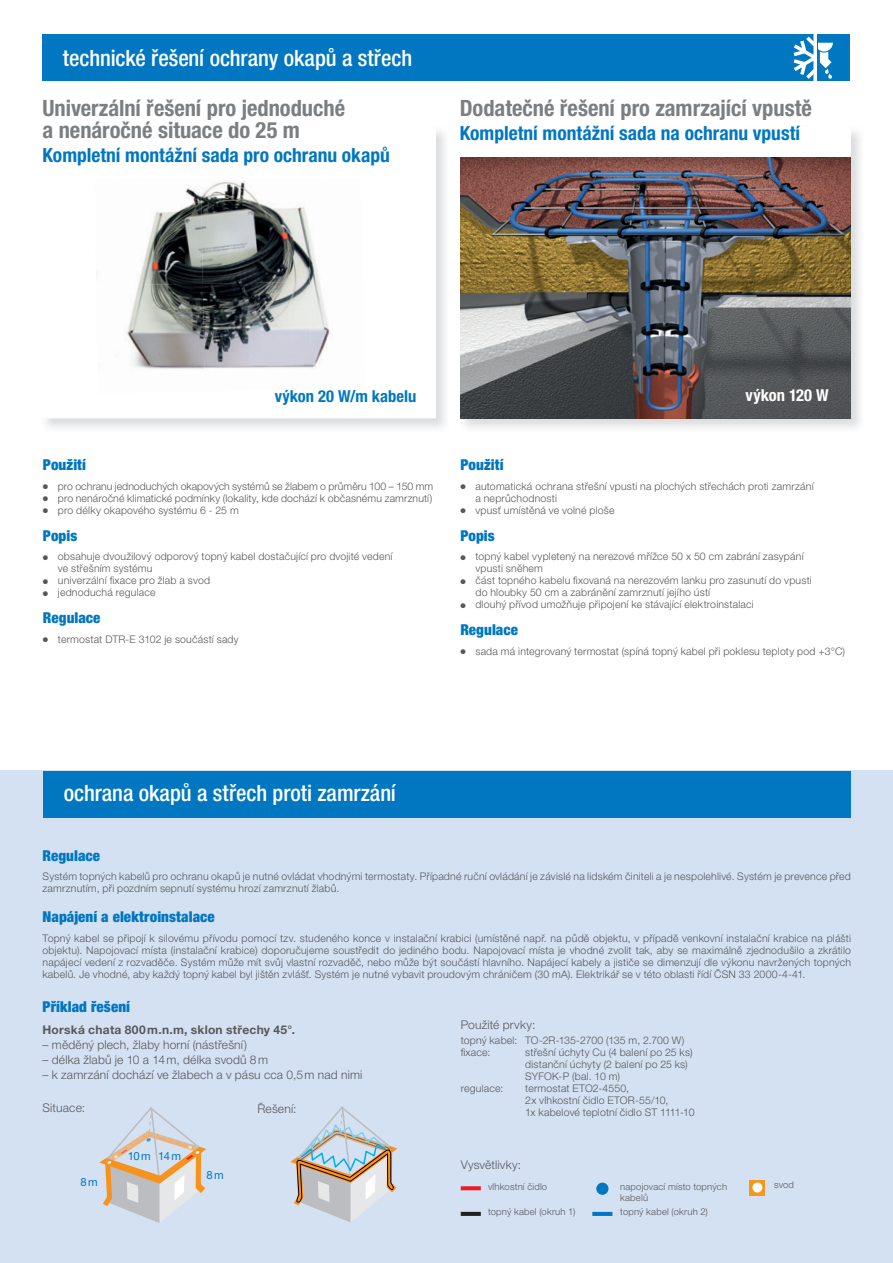
<style>
.page{position:relative;width:893px;height:1263px;background:#fff}
.page>*{position:absolute;margin:0;border:0;box-sizing:border-box;transform-origin:0 0}
.t1{font:700 22.5px/22.5px "Helvetica Neue Cond CE";color:#7c7f82}
.t2{font:500 condensed 22.5px "Helvetica Neue CE";color:#fff}
.t3{font:700 19.5px "Helvetica Neue Cond CE";color:#0077c0}
.t4{font:700 16.5px "Helvetica Neue Cond CE";color:#0077c0}
.t5{font:700 16.5px "Helvetica Neue Cond CE";letter-spacing:.005em;color:#fff}
.t6{font:900 condensed 15px "Helvetica Neue CE";letter-spacing:.005em;color:#0077c0}
.t7{font:300 12px "Helvetica Neue CE";letter-spacing:.015em;color:#57585a}
.t8{font:700 12px "Helvetica Neue CE";letter-spacing:.025em;color:#57585a}
.t9{font:11.25px "Helvetica Neue CE";color:#0077c0}
.t10{font:300 10.5px/12px "Helvetica Neue CE";letter-spacing:.02em;color:#57585a}
.t11{font:300 10.5px "Helvetica Neue CE";color:#57585a}
.t12{font:300 9.45px/11.4px "Helvetica Neue CE";letter-spacing:.02em;color:#57585a}
</style>
<div class="page">
<div style="left:43px;top:35px;width:807px;height:46px;background:#0077c0"></div>
<svg style="left:794px;top:34px;width:39px;height:47px"></svg>
<div style="left:0;top:771px;width:893px;height:492px;background:#d4e1f2"></div>
<div style="left:43px;top:771px;width:807px;height:47px;background:#0077c0"></div>
<img style="left:460px;top:131px;width:400px;height:297px">
<div style="left:460px;top:128px;width:390px;height:290px;background:#fff"></div>
<img style="left:461px;top:158px;width:389px;height:260px">
<img style="left:96px;top:186px;width:105px;height:98px">
<img style="left:201px;top:180px;width:107px;height:104px">
<img style="left:308px;top:219px;width:26px;height:151px">
<img style="left:98px;top:284px;width:105px;height:87px">
<img style="left:203px;top:282px;width:109px;height:89px">
<svg style="left:290px;top:1106px;width:107px;height:117px"></svg>
<svg style="left:99px;top:1107px;width:107px;height:116px"></svg>
<svg style="left:461px;top:1186px;width:20px;height:4px"></svg>
<svg style="left:461px;top:1212px;width:20px;height:4px"></svg>
<svg style="left:592px;top:1212px;width:20px;height:4px"></svg>
<div style="left:596px;top:1182px;width:12px;height:13px;background:#0077c0;border-radius:50%"></div>
<div style="left:749px;top:1180px;width:16px;height:15px;background:#f5961d"></div>
<div style="left:752px;top:1182px;width:10px;height:10px;background:#fff;border-radius:50%"></div>
<h1 class="t2" style="left:63px;top:50px;width:351px">technické řešení ochrany okapů a střech</h1>
<h1 class="t1" style="left:43px;top:99px;width:304px">Univerzální řešení pro jednoduché a nenáročné situace do 25 m</h1>
<h2 class="t3" style="left:43px;top:148px;width:349px">Kompletní montážní sada pro ochranu okapů</h2>
<h1 class="t1" style="left:460px;top:99px;width:354px">Dodatečné řešení pro zamrzající vpustě</h1>
<h2 class="t3" style="left:460px;top:126px;width:342px">Kompletní montážní sada na ochranu vpustí</h2>
<h3 class="t4" style="left:275px;top:390px;width:143px">výkon 20 W/m kabelu</h3>
<h3 class="t5" style="left:746px;top:389px;width:85px">výkon 120 W</h3>
<h3 class="t6" style="left:43px;top:460px;width:45px">Použití</h3>
<p class="t11" style="left:43px;top:482px;width:392px">● pro ochranu jednoduchých okapových systémů se žlabem o průměru 100 – 150 mm</p>
<p class="t10" style="left:43px;top:493px;width:391px">● pro nenáročné klimatické podmínky (lokality, kde dochází k občasnému zamrznutí)</p>
<p class="t10" style="left:43px;top:505px;width:197px">● pro délky okapového systému 6 - 25 m</p>
<h3 class="t6" style="left:43px;top:530px;width:36px">Popis</h3>
<p class="t10" style="left:58px;top:551px;width:336px;text-indent:-15px">● obsahuje dvoužilový odporový topný kabel dostačující pro dvojité vedení ve střešním systému</p>
<p class="t10" style="left:43px;top:575px;width:169px">● univerzální fixace pro žlab a svod</p>
<p class="t10" style="left:43px;top:587px;width:114px">● jednoduchá regulace</p>
<h3 class="t6" style="left:43px;top:613px;width:59px">Regulace</h3>
<p class="t10" style="left:43px;top:634px;width:197px">● termostat DTR-E 3102 je součástí sady</p>
<h3 class="t6" style="left:460px;top:460px;width:45px">Použití</h3>
<p class="t10" style="left:475px;top:481px;width:340px;text-indent:-15px">● automatická ochrana střešní vpusti na plochých střechách proti zamrzání a neprůchodnosti</p>
<p class="t10" style="left:460px;top:505px;width:156px">● vpusť umístěná ve volné ploše</p>
<h3 class="t6" style="left:460px;top:530px;width:36px">Popis</h3>
<p class="t10" style="left:475px;top:551px;width:330px;text-indent:-15px">● topný kabel vypletený na nerezové mřížce 50 x 50 cm zabrání zasypání vpusti sněhem</p>
<p class="t10" style="left:475px;top:575px;width:338px;text-indent:-15px">● část topného kabelu fixovaná na nerezovém lanku pro zasunutí do vpusti do hloubky 50 cm a zabránění zamrznutí jejího ústí</p>
<p class="t10" style="left:460px;top:599px;width:295px">● dlouhý přívod umožňuje připojení ke stávající elektroinstalaci</p>
<h3 class="t6" style="left:460px;top:625px;width:59px">Regulace</h3>
<p class="t10" style="left:460px;top:646px;width:386px">● sada má integrovaný termostat (spíná topný kabel při poklesu teploty pod +3°C)</p>
<h1 class="t2" style="left:64px;top:785px;width:334px">ochrana okapů a střech proti zamrzání</h1>
<h3 class="t6" style="left:43px;top:850px;width:59px">Regulace</h3>
<p class="t10" style="left:43px;top:871px;width:810px">Systém topných kabelů pro ochranu okapů je nutné ovládat vhodnými termostaty. Případné ruční ovládání je závislé na lidském činiteli a je nespolehlivé. Systém je prevence před zamrznutím, při pozdním sepnutí systému hrozí zamrznutí žlabů.</p>
<h3 class="t6" style="left:43px;top:912px;width:174px">Napájení a elektroinstalace</h3>
<p class="t10" style="left:43px;top:933px;width:810px;text-align:justify">Topný kabel se připojí k silovému přívodu pomocí tzv. studeného konce v instalační krabici (umístěné např. na půdě objektu, v případě venkovní instalační krabice na plášti objektu). Napojovací místa (instalační krabice) doporučujeme soustředit do jediného bodu. Napojovací místa je vhodné zvolit tak, aby se maximálně zjednodušilo a zkrátilo napájecí vedení z rozvaděče. Systém může mít svůj vlastní rozvaděč, nebo může být součástí hlavního. Napájecí kabely a jističe se dimenzují dle výkonu navržených topných kabelů. Je vhodné, aby každý topný kabel byl jištěn zvlášť. Systém je nutné vybavit proudovým chráničem (30 mA). Elektrikář se v této oblasti řídí ČSN 33 2000-4-41.</p>
<h3 class="t6" style="left:43px;top:1001px;width:89px">Příklad řešení</h3>
<p class="t8" style="left:43px;top:1025px;width:254px">Horská chata 800 m.n.m, sklon střechy 45°.</p>
<p class="t7" style="left:43px;top:1040px;width:206px">– měděný plech, žlaby horní (nástřešní)</p>
<p class="t7" style="left:43px;top:1055px;width:227px">– délka žlabů je 10 a 14 m, délka svodů 8 m</p>
<p class="t7" style="left:43px;top:1070px;width:321px">– k zamrzání dochází ve žlabech a v pásu cca 0,5 m nad nimi</p>
<p class="t7" style="left:461px;top:1021px;width:76px">Použité prvky:</p>
<p class="t10" style="left:461px;top:1035px;width:225px">topný kabel: TO-2R-135-2700 (135 m, 2.700 W) fixace:</p>
<p class="t10" style="left:525px;top:1047px;width:169px">střešní úchyty Cu (4 balení po 25 ks) distanční úchyty (2 balení po 25 ks)<br>SYFOK-P (bal. 10 m)</p>
<p class="t7" style="left:43px;top:1103px;width:44px">Situace:</p>
<p class="t7" style="left:257px;top:1104px;width:40px">Řešení:</p>
<p class="t9" style="left:81px;top:1178px;width:19px">8 m</p>
<p class="t9" style="left:128px;top:1152px;width:55px">10 m 14 m</p>
<p class="t9" style="left:206px;top:1170px;width:19px">8 m</p>
<p class="t10" style="left:461px;top:1083px;width:44px">regulace:</p>
<p class="t10" style="left:525px;top:1083px;width:171px">termostat ETO2-4550,<br>2x vlhkostní čidlo ETOR-55/10,<br>1x kabelové teplotní čidlo ST 1111-10</p>
<p class="t7" style="left:461px;top:1160px;width:62px">Vysvětlivky:</p>
<p class="t12" style="left:620px;top:1181px;width:108px">napojovací místo topných kabelů</p>
<p class="t12" style="left:774px;top:1180px;width:22px">svod</p>
<p class="t12" style="left:488px;top:1181px;width:61px">vlhkostní čidlo</p>
<p class="t12" style="left:488px;top:1207px;width:89px">topný kabel (okruh 1)</p>
<p class="t12" style="left:620px;top:1207px;width:89px">topný kabel (okruh 2)</p>
</div>
